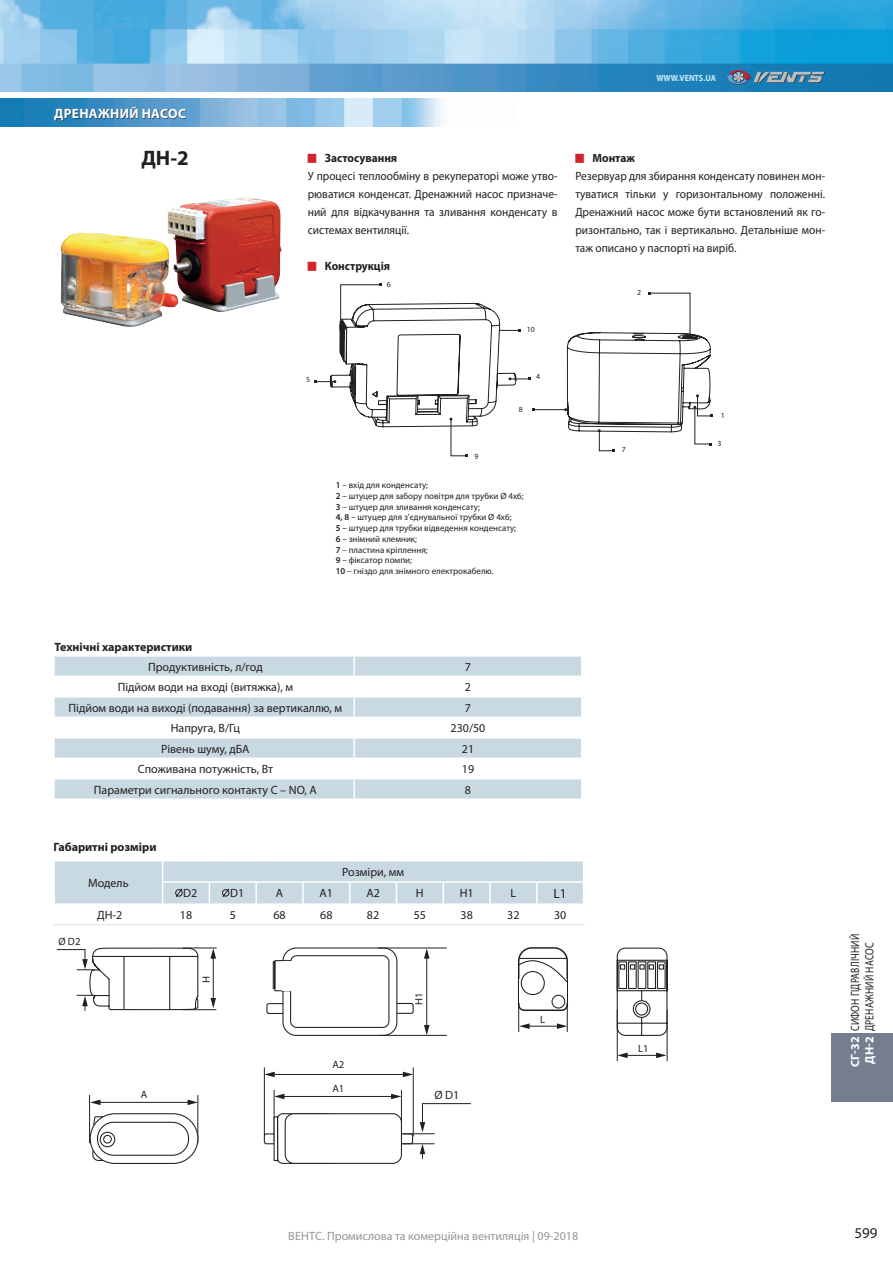
<style>
.page{position:relative;width:893px;height:1263px;background:#fff}
.page>*{position:absolute;margin:0;border:0;box-sizing:border-box;transform-origin:0 0}
.t1{font:700 21px "Myriad Pro";color:#231f20}
.t2{font:15px "Myriad Pro";color:#231f20}
.t3{font:700 13.5px "Myriad Pro";letter-spacing:.02em;color:#fff}
.t4{font:13.5px "Myriad Pro";color:#231f20}
.t5{font:12px/18px "Myriad Pro";color:#231f20;text-align:justify;scale:.95 1}
.t6{font:12px "Myriad Pro";color:#231f20}
.t7{font:12px "Myriad Pro";color:#939598}
.t8{font:12px/14.4px "Myriad Pro";letter-spacing:.02em;color:#231f20;scale:.8 1}
.t9{font:700 12px "Myriad Pro";color:#231f20}
.t10{font:700 12px "Myriad Pro";color:#231f20;scale:.95 1}
.t11{font:10.65px "Myriad Pro";color:#231f20}
.t12{font:9px/10.8px "Myriad Pro";color:#231f20}
.t13{font:700 9px "Myriad Pro";color:#c6eafa;scale:.9 1}
.t14{font:7.8px "Myriad Pro";color:#231f20}
.s1{font-weight:600}
.s2{font-weight:700;color:#fff}
</style>
<div class="page">
<img style="left:0;top:0;width:893px;height:91px">
<svg style="left:726px;top:70px;width:99px;height:14px"></svg>
<div style="left:831px;top:1033px;width:62px;height:68px;background:#747e8e"></div>
<img style="left:0;top:99px;width:443px;height:27px">
<div style="left:55px;top:107px;width:131px;height:14px;background:#231f20;opacity:.7"></div>
<svg style="left:54px;top:656px;width:528px;height:142px"></svg>
<img style="left:60px;top:197px;width:222px;height:130px">
<svg style="left:598px;top:432px;width:16px;height:20px"></svg>
<svg style="left:694px;top:432px;width:18px;height:13px"></svg>
<svg style="left:314px;top:380px;width:16px;height:3px"></svg>
<svg style="left:330px;top:283px;width:383px;height:149px"></svg>
<svg style="left:372px;top:395px;width:106px;height:62px"></svg>
<hr style="left:617px;top:1010px;width:1px;height:51px;background:#231f20">
<hr style="left:667px;top:1010px;width:1px;height:51px;background:#231f20">
<hr style="left:626px;top:1055px;width:32px;height:1px;background:#231f20">
<svg style="left:617px;top:1052px;width:11px;height:6px"></svg>
<svg style="left:656px;top:1052px;width:10px;height:6px"></svg>
<svg style="left:616px;top:947px;width:52px;height:89px"></svg>
<svg style="left:633px;top:1001px;width:17px;height:16px"></svg>
<div style="left:633px;top:1000px;width:17px;height:18px;border:1px solid #231f20;border-radius:50%"></div>
<div style="left:636px;top:1003px;width:12px;height:12px;background:#fff;border-radius:50%"></div>
<div style="left:635px;top:1002px;width:13px;height:13px;border:1px solid #231f20;border-radius:50%"></div>
<svg style="left:53px;top:861px;width:531px;height:303px"></svg>
<hr style="left:123px;top:956px;width:1px;height:52px;background:#231f20">
<hr style="left:169px;top:956px;width:1px;height:53px;background:#231f20">
<p class="t3" style="left:54px;top:104px;width:133px">ДРЕНАЖНИЙ НАСОС</p>
<h1 class="t1" style="left:141px;top:144px;width:49px">ДН-2</h1>
<p class="t10" style="left:325px;top:150px;width:78px">Застосування</p>
<p class="t5" style="left:308px;top:167px;width:264px">У процесі теплообміну в рекуператорі може утво&shy;рюватися конденсат. Дренажний насос призначе&shy;ний для відкачування та зливання конденсату в системах вентиляції.</p>
<p class="t10" style="left:325px;top:258px;width:70px">Конструкція</p>
<p class="t14" style="left:306px;top:375px;width:5px">5</p>
<p class="t14" style="left:387px;top:280px;width:5px">6</p>
<p class="t14" style="left:474px;top:451px;width:5px">9</p>
<p class="t14" style="left:527px;top:324px;width:9px">10</p>
<p class="t14" style="left:519px;top:405px;width:5px">8</p>
<p class="t14" style="left:536px;top:372px;width:5px">4</p>
<p class="t12" style="left:336px;top:479px;width:189px"><span class="s1">1</span> – вхід для конденсату;<br><span class="s1">2</span> – штуцер для забору повітря для трубки Ø 4x6;<br><span class="s1">3</span> – штуцер для зливання конденсату;<br><span class="s1">4, 8</span> – штуцер для з’єднувальної трубки Ø 4x6;<br><span class="s1">5</span> – штуцер для трубки відведення конденсату;<br><span class="s1">6</span> – знімний клемник;<br><span class="s1">7</span> – пластина кріплення;<br><span class="s1">9</span> – фіксатор помпи;<br><span class="s1">10</span> – гніздо для знімного електрокабелю.</p>
<p class="t13" style="left:656px;top:72px;width:68px">WWW.VENTS.UA</p>
<p class="t10" style="left:592px;top:150px;width:46px">Монтаж</p>
<p class="t5" style="left:575px;top:167px;width:264px">Резервуар для збирання конденсату повинен мон&shy;туватися тільки у горизонтальному положенні.<br>Дренажний насос може бути встановлений як го&shy;ризонтально, так і вертикально. Детальніше мон&shy;таж описано у паспорті на виріб.</p>
<p class="t14" style="left:637px;top:288px;width:5px">2</p>
<p class="t14" style="left:622px;top:445px;width:5px">7</p>
<p class="t14" style="left:721px;top:411px;width:5px">1</p>
<p class="t14" style="left:718px;top:439px;width:5px">3</p>
<p class="t9" style="left:55px;top:639px;width:139px">Технічні характеристики</p>
<p class="t6" style="left:148px;top:659px;width:116px">Продуктивність, л/год</p>
<p class="t6" style="left:465px;top:659px;width:8px">7</p>
<p class="t6" style="left:118px;top:680px;width:177px">Підйом води на вході (витяжка), м</p>
<p class="t6" style="left:465px;top:680px;width:8px">2</p>
<p class="t6" style="left:69px;top:700px;width:275px">Підйом води на виході (подавання) за вертикаллю, м</p>
<p class="t6" style="left:465px;top:700px;width:8px">7</p>
<p class="t6" style="left:171px;top:721px;width:71px">Напруга, В/Гц</p>
<p class="t6" style="left:451px;top:721px;width:36px">230/50</p>
<p class="t6" style="left:161px;top:741px;width:90px">Рівень шуму, дБА</p>
<p class="t6" style="left:462px;top:741px;width:14px">21</p>
<p class="t6" style="left:138px;top:762px;width:137px">Споживана потужність, Вт</p>
<p class="t6" style="left:462px;top:762px;width:14px">19</p>
<p class="t6" style="left:94px;top:782px;width:224px">Параметри сигнального контакту C – NO, А</p>
<p class="t6" style="left:465px;top:782px;width:8px">8</p>
<p class="t9" style="left:53px;top:839px;width:105px">Габаритні розміри</p>
<p class="t6" style="left:88px;top:875px;width:42px">Модель</p>
<p class="t6" style="left:342px;top:864px;width:64px">Розміри, мм</p>
<p class="t6" style="left:183px;top:886px;width:16px">D2</p>
<p class="t6" style="left:230px;top:886px;width:16px">D1</p>
<p class="t6" style="left:276px;top:886px;width:9px">A</p>
<p class="t6" style="left:320px;top:886px;width:15px">A1</p>
<p class="t6" style="left:366px;top:886px;width:15px">A2</p>
<p class="t6" style="left:416px;top:886px;width:9px">H</p>
<p class="t6" style="left:460px;top:886px;width:15px">H1</p>
<p class="t6" style="left:511px;top:886px;width:7px">L</p>
<p class="t4" style="left:554px;top:885px;width:15px">L1</p>
<p class="t6" style="left:97px;top:907px;width:27px">ДН-2</p>
<p class="t6" style="left:180px;top:907px;width:14px">18</p>
<p class="t6" style="left:230px;top:907px;width:8px">5</p>
<p class="t6" style="left:273px;top:907px;width:14px">68</p>
<p class="t6" style="left:320px;top:907px;width:14px">68</p>
<p class="t6" style="left:367px;top:907px;width:14px">82</p>
<p class="t6" style="left:414px;top:907px;width:14px">55</p>
<p class="t6" style="left:460px;top:907px;width:14px">38</p>
<p class="t6" style="left:507px;top:907px;width:14px">32</p>
<p class="t6" style="left:554px;top:907px;width:14px">30</p>
<p class="t11" style="left:58px;top:935px;width:24px">Ø D2</p>
<p class="t8" style="left:848px;top:1067px;width:168px;rotate:-90deg"><span class="s2">СГ-32</span> СИФОН ГІДРАВЛІЧНИЙ<br><span class="s2">ДН-2</span> ДРЕНАЖНИЙ НАСОС</p>
<p class="t11" style="left:213px;top:976px;width:8px;rotate:90deg">H</p>
<p class="t11" style="left:412px;top:1005px;width:14px;rotate:-90deg">H1</p>
<p class="t11" style="left:540px;top:1013px;width:7px">L</p>
<p class="t11" style="left:638px;top:1042px;width:12px">L1</p>
<p class="t11" style="left:332px;top:1057px;width:13px">A2</p>
<p class="t11" style="left:141px;top:1088px;width:8px">A</p>
<p class="t11" style="left:332px;top:1081px;width:13px">A1</p>
<p class="t6" style="left:434px;top:1088px;width:26px">Ø D1</p>
<p class="t7" style="left:288px;top:1229px;width:291px">ВЕНТС. Промислова та комерційна вентиляція | 09-2018</p>
<p class="t2" style="left:854px;top:1224px;width:25px">599</p>
</div>
